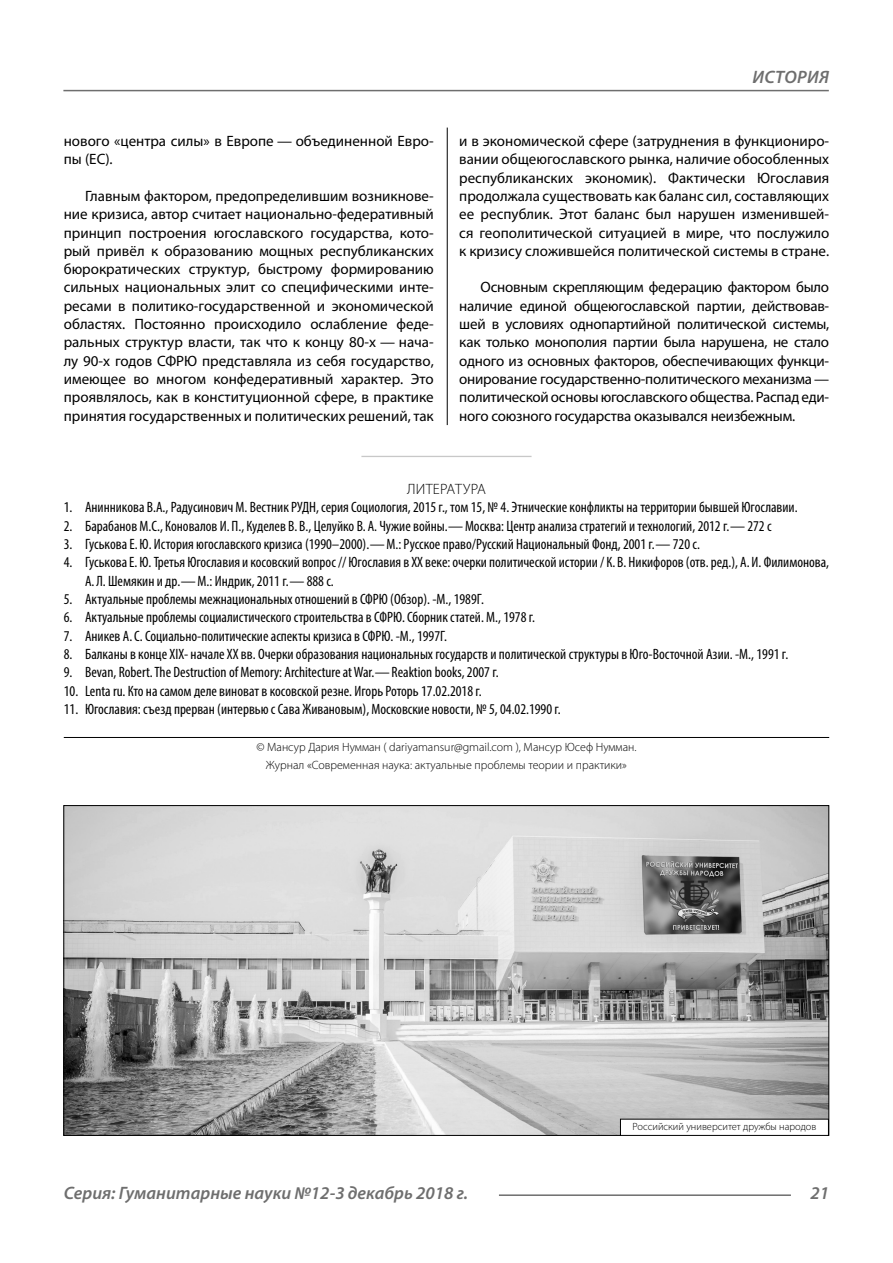
<style>
.page{position:relative;width:893px;height:1263px;background:#fff}
.page>*{position:absolute;margin:0;border:0;box-sizing:border-box;transform-origin:0 0}
.t1{font:italic 600 18px "Myriad Pro";color:#6e6e6e}
.Normal{font:15px/18.3px "Myriad Pro";color:#000;text-align:justify}
.t2{font:condensed 15px/18.3px "Myriad Pro";color:#000}
.Literature{font:300 15px "Myriad Pro";letter-spacing:.02em;color:#000}
.Copy{font:300 12px/18.3px "Myriad Pro";color:#000;text-align:center}
.Author-doc{font:300 10.5px "Myriad Pro";color:#000}
</style>
<div class="page">
<hr style="left:447px;top:128px;width:1px;height:1007px;background:#000">
<div style="left:361px;top:456px;width:170px;height:6px;background:#c8c8c8"></div>
<div style="left:64px;top:457px;width:765px;height:806px;background:#fff"></div>
<hr style="left:64px;top:737px;width:765px;height:1px;background:#000">
<hr style="left:63px;top:90px;width:766px;height:1px;background:#6e6e6e">
<hr style="left:499px;top:1194px;width:292px;height:2px;background:#6e6e6e">
<img style="left:65px;top:807px;width:762px;height:327px">
<div style="left:620px;top:1119px;width:208px;height:16px;background:#fff"></div>
<div style="left:620px;top:1119px;width:209px;height:17px;border:1px solid #000"></div>
<p class="Normal" style="left:64px;top:131px;width:371px">нового «центра силы» в Европе — объединенной Евро&shy;пы (ЕС).</p>
<p class="Normal" style="left:64px;top:186px;width:371px;text-indent:21px">Главным фактором, предопределившим возникнове&shy;ние кризиса, автор считает национально-федеративный принцип построения югославского государства, кото&shy;рый привёл к образованию мощных республиканских бюрократических структур, быстрому формированию сильных национальных элит со специфическими инте&shy;ресами в политико-государственной и экономической областях. Постоянно происходило ослабление феде&shy;ральных структур власти, так что к концу 80-х — нача&shy;лу 90-х годов СФРЮ представляла из себя государство, имеющее во многом конфедеративный характер. Это проявлялось, как в конституционной сфере, в практике принятия государственных и политических решений, так</p>
<p class="t1" style="left:752px;top:66px;width:24px">История</p>
<p class="Normal" style="left:459px;top:131px;width:371px">и в экономической сфере (затруднения в функциониро&shy;вании общеюгославского рынка, наличие обособленных республиканских экономик). Фактически Югославия продолжала существовать как баланс сил, составляющих ее республик. Этот баланс был нарушен изменившей&shy;ся геополитической ситуацией в мире, что послужило к кризису сложившейся политической системы в стране.</p>
<p class="Normal" style="left:459px;top:278px;width:371px;text-indent:21px">Основным скрепляющим федерацию фактором было наличие единой общеюгославской партии, действовав&shy;шей в условиях однопартийной политической системы, как только монополия партии была нарушена, не стало одного из основных факторов, обеспечивающих функци&shy;онирование государственно-политического механизма— политической основы югославского общества. Распад еди&shy;ного союзного государства оказывался неизбежным.</p>
<p class="Literature" style="left:407px;top:480px;width:80px">ЛИТЕРАТУРА</p>
<p class="t2" style="left:64px;top:498px;width:735px">1. Анинникова В.А., Радусинович М. Вестник РУДН, серия Социология, 2015 г., том 15, № 4. Этнические конфликты на территории бывшей Югославии.</p>
<p class="t2" style="left:64px;top:516px;width:709px">2. Барабанов М.С., Коновалов И. П., Куделев В. В., Целуйко В. А. Чужие войны.—Москва: Центр анализа стратегий и технологий, 2012 г.— 272 с</p>
<p class="t2" style="left:64px;top:535px;width:638px">3. Гуськова Е.Ю. История югославского кризиса (1990–2000).—М.: Русское право/Русский Национальный Фонд, 2001 г.— 720 с.</p>
<p class="t2" style="left:85px;top:553px;width:746px;text-indent:-21px">4. Гуськова Е.Ю. Третья Югославия и косовский вопрос // Югославия в XX веке: очерки политической истории / К. В. Никифоров (отв. ред.), А. И. Филимонова,<br>А. Л. Шемякин и др.—М.: Индрик, 2011 г.— 888 с.</p>
<p class="t2" style="left:64px;top:590px;width:422px">5. Актуальные проблемы межнациональных отношений в СФРЮ (Обзор). -М., 1989Г.</p>
<p class="t2" style="left:64px;top:608px;width:473px">6. Актуальные проблемы социалистического строительства в СФРЮ. Сборник статей. М., 1978 г.</p>
<p class="t2" style="left:64px;top:626px;width:385px">7. Аникев А.С. Социально-политические аспекты кризиса в СФРЮ. -М., 1997Г.</p>
<p class="t2" style="left:64px;top:645px;width:726px">8. Балканы в конце XIX- начале XX вв. Очерки образования национальных государств и политической структуры в Юго-Восточной Азии. -М., 1991 г.</p>
<p class="t2" style="left:64px;top:663px;width:436px">9. Bevan, Robert. The Destruction of Memory: Architecture at War.—Reaktion books, 2007 г.</p>
<p class="t2" style="left:64px;top:681px;width:420px">10. Lenta ru. Кто на самом деле виноват в косовской резне. Игорь Роторь 17.02.2018 г.</p>
<p class="t2" style="left:64px;top:700px;width:499px">11. Югославия: съезд прерван (интервью с Сава Живановым), Московские новости, № 5, 04.02.1990 г.</p>
<p class="Copy" style="left:256px;top:737px;width:382px">© Мансур Дария Нумман ( dariyamansur@gmail.com ), Мансур Юсеф Нумман.<br>Журнал «Современная наука: актуальные проблемы теории и практики»</p>
<p class="Author-doc" style="left:632px;top:1120px;width:185px">Российский университет дружбы народов</p>
<p class="t1" style="left:64px;top:1182px;width:406px">Серия: Гуманитарные науки №12-3 декабрь 2018 г.</p>
<p class="t1" style="left:810px;top:1182px;width:20px">21</p>
</div>
